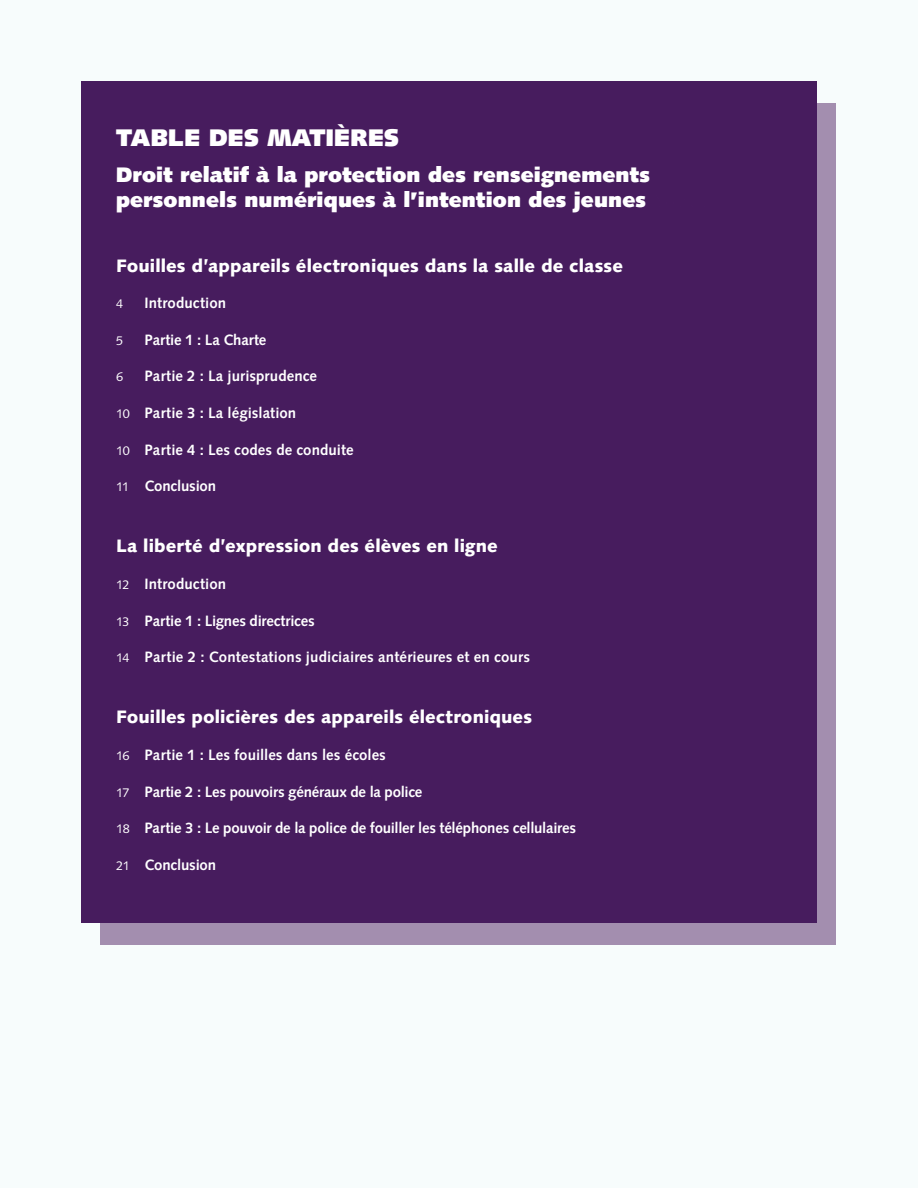
<style>
.page{position:relative;width:918px;height:1188px;background:#f7fcfc}
.page>*{position:absolute;margin:0;border:0;box-sizing:border-box;transform-origin:0 0}
.t1{font:900 24px "Syntax LT Std";letter-spacing:.01em;color:#fff}
.t2{font:900 21px/25.2px "Syntax LT Std";letter-spacing:.01em;color:#fff}
.t3{font:900 18px "Syntax LT Std";letter-spacing:.005em;color:#fff}
.t4{font:700 15px "Syntax LT Std";color:#fff}
.t5{font:12.6px "Syntax LT Std";color:#fff}
.s1{font-family:"Perpetua";font-weight:700;color:#481c5f}
.s2{font-weight:400;font-size:12.6px}
</style>
<div class="page">
<div style="left:100px;top:103px;width:736px;height:842px;background:#a38eaf"></div>
<div style="left:81px;top:81px;width:735px;height:842px;background:#471c5e"></div>
<h1 class="t1" style="left:116px;top:123px;width:284px">TABLE DES MATIÈRES</h1>
<h2 class="t2" style="left:116px;top:162px;width:593px">Droit relatif à la protection des renseignements personnels numériques à l’intention des jeunes <span class="s1">Youth</span></h2>
<p class="t3" style="left:116px;top:255px;width:509px">Fouilles d’appareils électroniques dans la salle de classe</p>
<p class="t5" style="left:116px;top:296px;width:9px">4</p>
<p class="t4" style="left:145px;top:294px;width:83px">Introduction</p>
<p class="t5" style="left:116px;top:333px;width:9px">5</p>
<p class="t4" style="left:145px;top:331px;width:123px">Partie 1 : La Charte</p>
<p class="t5" style="left:116px;top:370px;width:9px">6</p>
<p class="t4" style="left:145px;top:368px;width:174px">Partie 2 : La jurisprudence</p>
<p class="t4" style="left:116px;top:404px;width:182px"><span class="s2">10</span> Partie 3 : La législation</p>
<p class="t4" style="left:116px;top:441px;width:239px"><span class="s2">10</span> Partie 4 : Les codes de conduite</p>
<p class="t4" style="left:116px;top:478px;width:102px"><span class="s2">11</span> Conclusion</p>
<p class="t3" style="left:116px;top:536px;width:383px">La liberté d’expression des élèves en ligne</p>
<p class="t4" style="left:116px;top:575px;width:112px"><span class="s2">12</span> Introduction</p>
<p class="t4" style="left:116px;top:612px;width:200px"><span class="s2">13</span> Partie 1 : Lignes directrices</p>
<p class="t4" style="left:116px;top:649px;width:416px"><span class="s2">14</span> Partie 2 : Contestations judiciaires antérieures et en cours</p>
<p class="t3" style="left:116px;top:707px;width:418px">Fouilles policières des appareils électroniques</p>
<p class="t4" style="left:116px;top:746px;width:271px"><span class="s2">16</span> Partie 1 : Les fouilles dans les écoles</p>
<p class="t4" style="left:116px;top:783px;width:308px"><span class="s2">17</span> Partie 2 : Les pouvoirs généraux de la police</p>
<p class="t4" style="left:116px;top:820px;width:462px"><span class="s2">18</span> Partie 3 : Le pouvoir de la police de fouiller les téléphones cellulaires</p>
<p class="t4" style="left:116px;top:856px;width:102px"><span class="s2">21</span> Conclusion</p>
</div>
